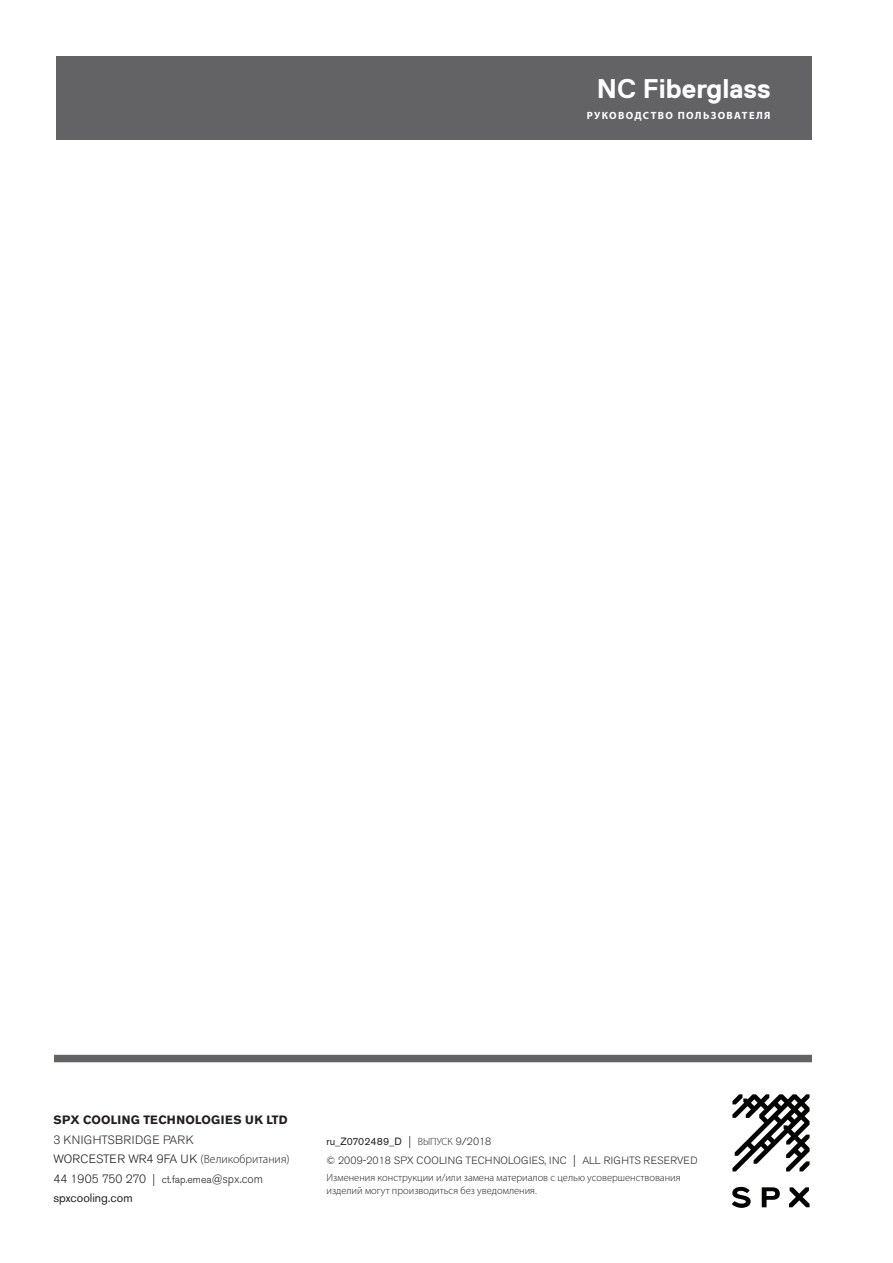
<style>
.page{position:relative;width:893px;height:1263px;background:#fff}
.page>*{position:absolute;margin:0;border:0;box-sizing:border-box;transform-origin:0 0}
.t1{font:700 27px "Replica Std";color:#fff}
.t2{font:300 12px "Akzidenz Grotesk BE";color:#231f20}
.t3{font:700 12px "Akzidenz Grotesk BE";letter-spacing:.01em;color:#231f20}
.t4{font:300 12px "Akzidenz Grotesk BE";letter-spacing:.02em;color:#312f30}
.t5{font:12px "Akzidenz Grotesk BE";color:#231f20}
.t6{font:300 10.5px/13.5px "Myriad Pro";color:#231f20}
.t7{font:300 10.5px/19.5px "Akzidenz Grotesk BE";letter-spacing:.02em;color:#312f30}
.t8{font:700 10.5px "Myriad Pro";letter-spacing:.125em;color:#fff}
.s1{font-family:"Myriad Pro"}
.s2{color:#312f30}
.s3{font-size:10.5px}
.s4{font-weight:400;color:#231f20}
.s5{font-size:12px}
.s6{font-family:"Myriad Pro";color:#231f20}
</style>
<div class="page">
<div style="left:57px;top:56px;width:755px;height:84px;background:#636366"></div>
<div style="left:54px;top:1055px;width:758px;height:7px;background:#636366"></div>
<svg style="left:732px;top:1094px;width:78px;height:77px"></svg>
<svg style="left:732px;top:1187px;width:19px;height:21px"></svg>
<svg style="left:762px;top:1187px;width:18px;height:20px"></svg>
<svg style="left:789px;top:1187px;width:21px;height:20px"></svg>
<p class="t1" style="left:597px;top:73px;width:175px">NC Fiberglass</p>
<p class="t8" style="left:587px;top:109px;width:185px">РУКОВОДСТВО ПОЛЬЗОВАТЕЛЯ</p>
<p class="t3" style="left:53px;top:1113px;width:236px">SPX COOLING TECHNOLOGIES UK LTD</p>
<p class="t4" style="left:53px;top:1133px;width:142px">3 KNIGHTSBRIDGE PARK</p>
<p class="t2" style="left:53px;top:1152px;width:238px">WORCESTER WR4 9FA UK <span class="s1">(Великобритания)</span></p>
<p class="t2" style="left:53px;top:1172px;width:211px">44 1905 750 270 <span class="s2">|</span> <span class="s3">ct.fap.emea</span><span class="s2">@spx.com</span></p>
<p class="t5" style="left:53px;top:1191px;width:81px">spxcooling.com</p>
<p class="t7" style="left:326px;top:1132px;width:373px"><span class="s4">ru_Z0702489_D</span> <span class="s5">|</span> <span class="s6">ВЫПУСК</span> 9/2018<br>© 2009-2018 SPX COOLING TECHNOLOGIES, INC <span class="s5">|</span> ALL RIGHTS RESERVED</p>
<p class="t6" style="left:326px;top:1170px;width:356px">Изменения конструкции и/или замена материалов с целью усовершенствования изделий могут производиться без уведомления.</p>
</div>
